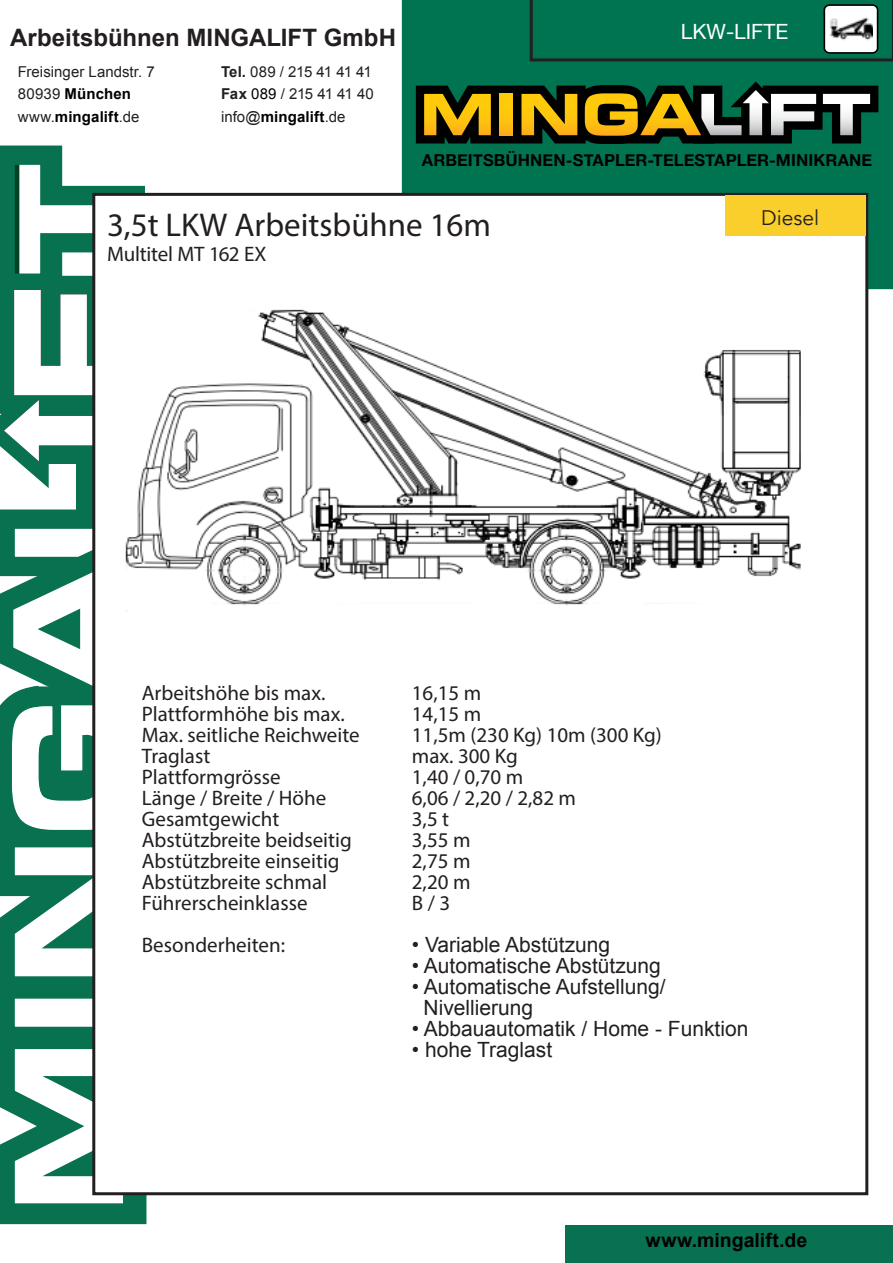
<style>
.page{position:relative;width:893px;height:1263px;background:#fff}
.page>*{position:absolute;margin:0;border:0;box-sizing:border-box;transform-origin:0 0}
.t1{font:33px "Myriad Pro";color:#231f20}
.t2{font:700 24px "Arial";color:#231f20}
.t3{font:21px "Myriad Pro";color:#231f20}
.t4{font:21px "Arial";color:#231f20}
.t5{font:21px "Helvetica Neue";color:#fff}
.t6{font:21px "Avenir";color:#231f20}
.t7{font:700 19.5px "Arial";letter-spacing:.005em;color:#000}
.t8{font:700 16.5px "Helvetica Neue";letter-spacing:.005em;color:#000}
.t9{font:15px/22.5px "Arial";letter-spacing:-.03em;color:#231f20}
.t10{font:15px/22.5px "Arial";color:#231f20}
.s1{font-weight:700}
.s2{color:#000}
.s3{font-weight:700;color:#000}
</style>
<div class="page">
<div style="left:402px;top:0;width:491px;height:289px;background:#007451"></div>
<svg style="left:0;top:145px;width:147px;height:378px"></svg>
<svg style="left:13px;top:163px;width:112px;height:113px"></svg>
<svg style="left:0;top:523px;width:149px;height:702px;background:#1b7b5d"></svg>
<svg style="left:13px;top:1047px;width:112px;height:158px"></svg>
<div style="left:14px;top:998px;width:110px;height:29px;background:#fff"></div>
<div style="left:13px;top:997px;width:112px;height:31px;border:2px solid #087150"></div>
<svg style="left:13px;top:845px;width:79px;height:133px"></svg>
<svg style="left:4px;top:290px;width:88px;height:542px"></svg>
<div style="left:92px;top:193px;width:776px;height:1002px;background:#fff;border:3px solid #231f20"></div>
<div style="left:565px;top:1225px;width:328px;height:38px;background:#087151"></div>
<div style="left:725px;top:196px;width:140px;height:40px;background:#facf2b"></div>
<svg style="left:530px;top:0;width:363px;height:61px;background:#0f7556"></svg>
<svg style="left:416px;top:81px;width:462px;height:63px;background:#545b2d"></svg>
<img style="left:125px;top:309px;width:676px;height:297px">
<img style="left:827px;top:14px;width:46px;height:27px">
<p class="t2" style="left:10px;top:22px;width:387px">Arbeitsbühnen MINGALIFT GmbH</p>
<p class="t9" style="left:221px;top:60px;width:154px"><span class="s1">Tel.</span> 089 / 215 41 41 41<br><span class="s1">Fax</span> <span class="s2">089</span> / 215 41 41 40 info@<span class="s3">mingalift</span>.de</p>
<p class="t10" style="left:18px;top:60px;width:138px">Freisinger Landstr. 7<br>80939 <span class="s3">München </span>www.<span class="s3">mingalift</span>.de</p>
<p class="t5" style="left:681px;top:16px;width:109px">LKW-LIFTE</p>
<p class="t8" style="left:422px;top:147px;width:452px">ARBEITSBÜHNEN-STAPLER-TELESTAPLER-MINIKRANE</p>
<p class="t1" style="left:107px;top:205px;width:386px">3,5t LKW Arbeitsbühne 16m</p>
<p class="t3" style="left:107px;top:241px;width:161px">Multitel MT 162 EX</p>
<p class="t6" style="left:761px;top:205px;width:59px">Diesel</p>
<p class="t3" style="left:142px;top:680px;width:185px">Arbeitshöhe bis max.</p>
<p class="t3" style="left:412px;top:680px;width:71px">16,15 m</p>
<p class="t3" style="left:142px;top:701px;width:204px">Plattformhöhe bis max.</p>
<p class="t3" style="left:412px;top:701px;width:71px">14,15 m</p>
<p class="t3" style="left:142px;top:722px;width:219px">Max. seitliche Reichweite</p>
<p class="t3" style="left:412px;top:722px;width:252px">11,5m (230 Kg) 10m (300 Kg)</p>
<p class="t3" style="left:142px;top:743px;width:70px">Traglast</p>
<p class="t3" style="left:412px;top:743px;width:107px">max. 300 Kg</p>
<p class="t3" style="left:142px;top:764px;width:140px">Plattformgrösse</p>
<p class="t3" style="left:412px;top:764px;width:113px">1,40 / 0,70 m</p>
<p class="t3" style="left:142px;top:785px;width:186px">Länge / Breite / Höhe</p>
<p class="t3" style="left:412px;top:785px;width:166px">6,06 / 2,20 / 2,82 m</p>
<p class="t3" style="left:142px;top:806px;width:139px">Gesamtgewicht</p>
<p class="t3" style="left:412px;top:806px;width:39px">3,5 t</p>
<p class="t3" style="left:142px;top:827px;width:211px">Abstützbreite beidseitig</p>
<p class="t3" style="left:412px;top:827px;width:60px">3,55 m</p>
<p class="t3" style="left:142px;top:848px;width:199px">Abstützbreite einseitig</p>
<p class="t3" style="left:412px;top:848px;width:60px">2,75 m</p>
<p class="t3" style="left:142px;top:869px;width:187px">Abstützbreite schmal</p>
<p class="t3" style="left:412px;top:869px;width:60px">2,20 m</p>
<p class="t3" style="left:142px;top:890px;width:167px">Führerscheinklasse</p>
<p class="t3" style="left:412px;top:890px;width:40px">B / 3</p>
<p class="t3" style="left:142px;top:932px;width:145px">Besonderheiten:</p>
<p class="t4" style="left:412px;top:931px;width:200px">• Variable Abstützung</p>
<p class="t4" style="left:412px;top:952px;width:250px">• Automatische Abstützung</p>
<p class="t4" style="left:412px;top:973px;width:255px">• Automatische Aufstellung/</p>
<p class="t4" style="left:424px;top:994px;width:111px">Nivellierung</p>
<p class="t4" style="left:412px;top:1015px;width:338px">• Abbauautomatik / Home - Funktion</p>
<p class="t4" style="left:412px;top:1036px;width:142px">• hohe Traglast</p>
<p class="t7" style="left:646px;top:1227px;width:163px">www.mingalift.de</p>
</div>
